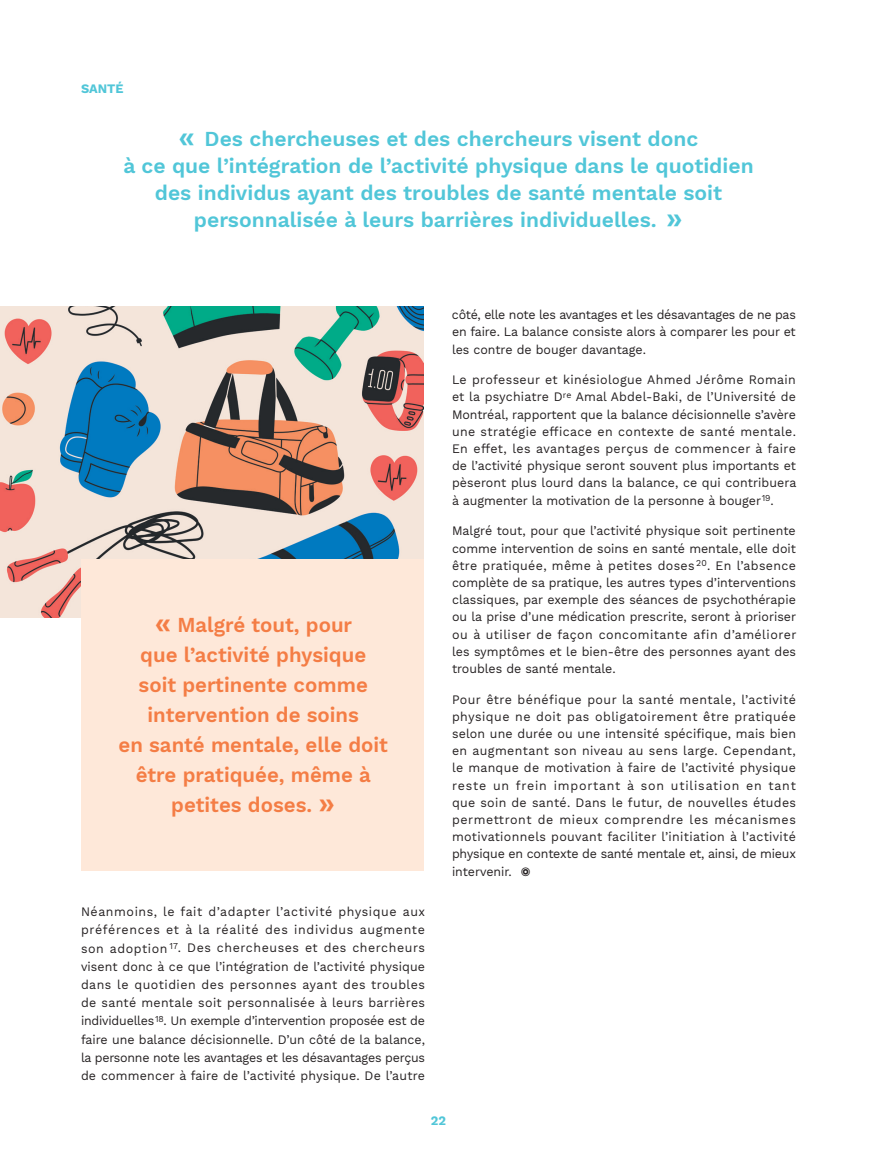
<style>
.page{position:relative;width:877px;height:1161px;background:#fff}
.page>*{position:absolute;margin:0;border:0;box-sizing:border-box;transform-origin:0 0}
.t1{font:600 21px/27px "Work Sans";color:#51c6d8;text-align:center}
.t2{font:600 21px/30px "Work Sans";color:#f47d45;text-align:center}
.t3{font:12.75px/17.2px "Work Sans";letter-spacing:-.005em;color:#231f20;text-align:justify}
.t4{font:700 12.75px "Work Sans";color:#51c6d8}
.s1{font-size:30px}
.s2{font-family:"Alright Sans";font-size:12px}
</style>
<div class="page">
<img style="left:0;top:306px;width:423px;height:311px">
<div style="left:81px;top:559px;width:342px;height:311px;background:#fee8d9"></div>
<p class="t4" style="left:81px;top:81px;width:44px">SANTÉ</p>
<h1 class="t1" style="left:123px;top:127px;width:632px"><span class="s1">«</span> Des chercheuses et des chercheurs visent donc<br>à ce que l’intégration de l’activité physique dans le quotidien des individus ayant des troubles de santé mentale soit personnalisée à leurs barrières individuelles. <span class="s1">»</span></h1>
<h1 class="t2" style="left:118px;top:611px;width:271px"><span class="s1">«</span> Malgré tout, pour<br>que l’activité physique<br>soit pertinente comme intervention de soins<br>en santé mentale, elle doit être pratiquée, même à petites doses. <span class="s1">»</span></h1>
<p class="t3" style="left:81px;top:903px;width:346px;line-height:18.1px">Néanmoins, le fait d’adapter l’activité physique aux préférences et à la réalité des individus augmente son adoption <sup>17</sup>. Des chercheuses et des chercheurs visent donc à ce que l’intégration de l’activité physique dans le quotidien des personnes ayant des troubles de santé mentale soit personnalisée à leurs barrières individuelles<sup>18</sup>. Un exemple d’intervention proposée est de faire une balance décisionnelle. D’un côté de la balance, la personne note les avantages et les désavantages perçus de commencer à faire de l’activité physique. De l’autre</p>
<p class="t3" style="left:452px;top:307px;width:345px">côté, elle note les avantages et les désavantages de ne pas en faire. La balance consiste alors à comparer les pour et les contre de bouger davantage.</p>
<p class="t3" style="left:452px;top:372px;width:346px">Le professeur et kinésiologue Ahmed Jérôme Romain et la psychiatre D<sup>re</sup> Amal Abdel-Baki, de l’Université de Montréal, rapportent que la balance décisionnelle s’avère une stratégie efficace en contexte de santé mentale.<br>En effet, les avantages perçus de commencer à faire de l’activité physique seront souvent plus importants et pèseront plus lourd dans la balance, ce qui contribuera à augmenter la motivation de la personne à bouger<sup>19</sup>.</p>
<p class="t3" style="left:452px;top:523px;width:346px">Malgré tout, pour que l’activité physique soit pertinente comme intervention de soins en santé mentale, elle doit être pratiquée, même à petites doses <sup>20</sup>. En l’absence complète de sa pratique, les autres types d’interventions classiques, par exemple des séances de psychothérapie ou la prise d’une médication prescrite, seront à prioriser ou à utiliser de façon concomitante afin d’améliorer les symptômes et le bien-être des personnes ayant des troubles de santé mentale.</p>
<p class="t3" style="left:452px;top:691px;width:346px">Pour être bénéfique pour la santé mentale, l’activité physique ne doit pas obligatoirement être pratiquée selon une durée ou une intensité spécifique, mais bien en augmentant son niveau au sens large. Cependant, le manque de motivation à faire de l’activité physique reste un frein important à son utilisation en tant que soin de santé. Dans le futur, de nouvelles études permettront de mieux comprendre les mécanismes motivationnels pouvant faciliter l’initiation à l’activité physique en contexte de santé mentale et, ainsi, de mieux intervenir. <span class="s2">◉</span></p>
<p class="t4" style="left:431px;top:1113px;width:17px">22</p>
</div>
